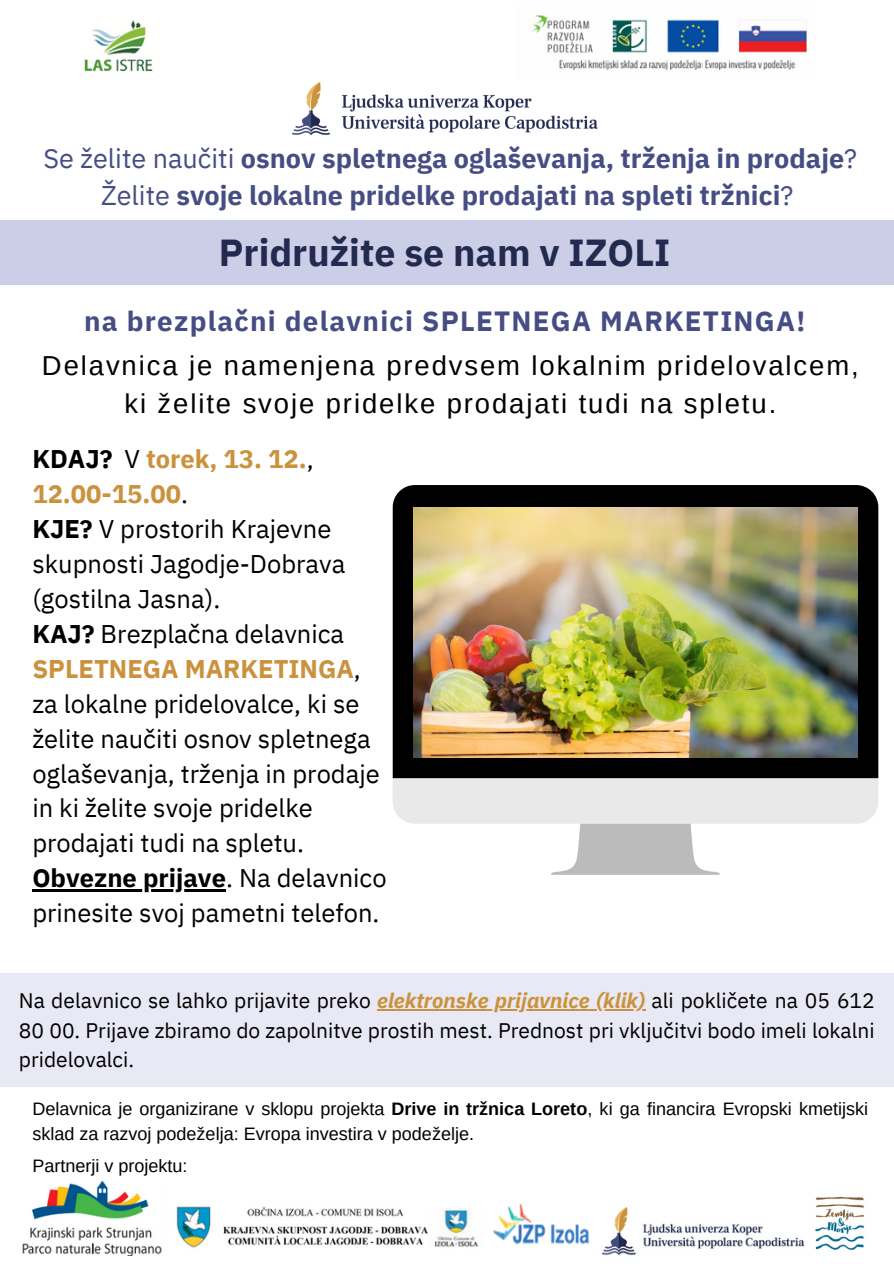
<style>
.page{position:relative;width:894px;height:1264px;background:#fff}
.page>*{position:absolute;margin:0;border:0;box-sizing:border-box;transform-origin:0 0}
.t1{font:700 37.5px "IBM Plex Sans";color:#232a4f}
.t2{font:700 27.75px "IBM Plex Sans";letter-spacing:.045em;color:#464d84}
.t3{font:27.45px/38.2px "Arimo";letter-spacing:.07em;color:#000;text-align:center}
.t4{font:700 27px/37.2px "IBM Plex Sans";color:#464d84;text-align:center}
.t5{font:25.5px/35px "IBM Plex Sans";color:#000}
.t6{font:21px/29.2px "IBM Plex Sans";color:#000;text-align:justify}
.t7{font:18px/24.8px "Arimo";color:#000}
.s1{font-weight:400}
.s2{font-weight:700}
.s3{font-weight:700;color:#cb923d}
.s4{font-weight:700;font-style:italic;color:#cb923d}
</style>
<div class="page">
<img style="left:84px;top:15px;width:723px;height:57px">
<img style="left:601px;top:1206px;width:204px;height:50px">
<img style="left:176px;top:1206px;width:252px;height:42px">
<img style="left:22px;top:1180px;width:140px;height:75px">
<img style="left:434px;top:1203px;width:156px;height:44px">
<img style="left:815px;top:1196px;width:50px;height:54px">
<img style="left:292px;top:82px;width:306px;height:53px">
<div style="left:0;top:973px;width:893px;height:114px;background:#e8e9f4"></div>
<div style="left:0;top:221px;width:893px;height:64px;background:#cbcee6"></div>
<hr style="left:32px;top:889px;width:194px;height:2px;background:#000">
<hr style="left:377px;top:1009px;width:268px;height:1px;background:#cb923d">
<svg style="left:392px;top:485px;width:486px;height:293px;fill:#000"></svg>
<svg style="left:392px;top:778px;width:486px;height:96px"></svg>
<img style="left:413px;top:508px;width:443px;height:249px">
<p class="t4" style="left:44px;top:139px;width:814px"><span class="s1">Se želite naučiti</span> osnov spletnega oglaševanja, trženja in prodaje<span class="s1">?<br>Želite</span> svoje lokalne pridelke prodajati na spleti tržnici<span class="s1">?</span></p>
<h1 class="t1" style="left:219px;top:228px;width:453px">Pridružite se nam v IZOLI</h1>
<p class="t2" style="left:84px;top:302px;width:722px">na brezplačni delavnici SPLETNEGA MARKETINGA!</p>
<p class="t3" style="left:42px;top:346px;width:818px">Delavnica je namenjena predvsem lokalnim pridelovalcem, ki želite svoje pridelke prodajati tudi na spletu.</p>
<p class="t5" style="left:32px;top:441px;width:356px"><span class="s2">KDAJ?</span> V <span class="s3">torek, 13. 12.</span>,<br><span class="s3">12.00-15.00</span>.<br><span class="s2">KJE?</span> V prostorih Krajevne skupnosti Jagodje-Dobrava (gostilna Jasna).<br><span class="s2">KAJ?</span> Brezplačna delavnica<br><span class="s3">SPLETNEGA MARKETINGA</span>, za lokalne pridelovalce, ki se želite naučiti osnov spletnega oglaševanja, trženja in prodaje in ki želite svoje pridelke prodajati tudi na spletu.<br><span class="s2">Obvezne prijave</span>. Na delavnico prinesite svoj pametni telefon.</p>
<p class="t6" style="left:19px;top:985px;width:857px">Na delavnico se lahko prijavite preko <span class="s4">elektronske prijavnice (klik)</span> ali pokličete na 05 612<br>80 00. Prijave zbiramo do zapolnitve prostih mest. Prednost pri vključitvi bodo imeli lokalni pridelovalci.</p>
<p class="t7" style="left:32px;top:1096px;width:837px">Delavnica je organizirane v sklopu projekta <span class="s2">Drive in tržnica Loreto</span>, ki ga financira Evropski kmetijski sklad za razvoj podeželja: Evropa investira v podeželje.</p>
<p class="t7" style="left:32px;top:1152px;width:157px">Partnerji v projektu:</p>
</div>
